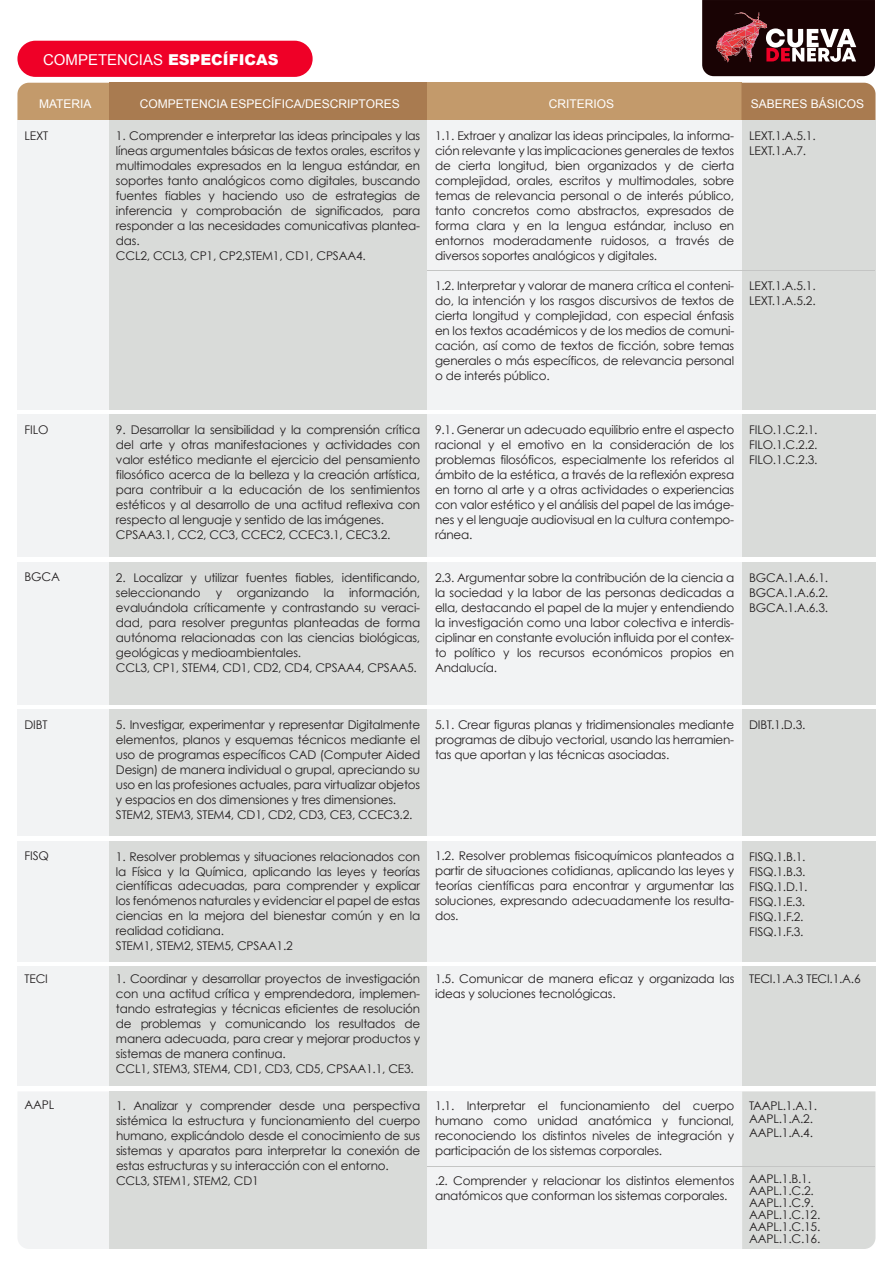
<style>
.page{position:relative;width:893px;height:1263px;background:#fff}
.page>*{position:absolute;margin:0;border:0;box-sizing:border-box;transform-origin:0 0}
.t1{font:15px "Arial";color:#fff}
.t2{font:12px/15px "Century Gothic";letter-spacing:-.015em;color:#231f20}
.t3{font:12px "Arial";color:#fff}
.s1{font-weight:900}
</style>
<div class="page">
<div style="left:742px;top:1091px;width:133px;height:158px;background:#d9dbd9"></div>
<div style="left:17px;top:967px;width:92px;height:119px;background:#f2f3f4"></div>
<div style="left:109px;top:967px;width:318px;height:119px;background:#d9dbd9"></div>
<div style="left:742px;top:967px;width:133px;height:119px;background:#d9dbd9"></div>
<div style="left:427px;top:967px;width:315px;height:119px;background:#f2f3f4"></div>
<div style="left:17px;top:41px;width:296px;height:36px;background:#ef0027;border-radius:18px"></div>
<div style="left:17px;top:83px;width:92px;height:37px;background:#c39a6b"></div>
<div style="left:109px;top:83px;width:318px;height:37px;background:#a97b50"></div>
<div style="left:427px;top:83px;width:314px;height:37px;background:#c39a6b"></div>
<div style="left:741px;top:83px;width:134px;height:37px;background:#a97b50"></div>
<div style="left:17px;top:120px;width:92px;height:289px;background:#f2f3f4"></div>
<div style="left:109px;top:120px;width:318px;height:289px;background:#d9dbd9"></div>
<div style="left:742px;top:120px;width:133px;height:289px;background:#d9dbd9"></div>
<div style="left:427px;top:120px;width:315px;height:289px;background:#f2f3f4"></div>
<div style="left:18px;top:1092px;width:91px;height:157px;background:#f2f3f4"></div>
<div style="left:109px;top:1091px;width:318px;height:158px;background:#d9dbd9"></div>
<div style="left:427px;top:1091px;width:315px;height:158px;background:#f2f3f4"></div>
<div style="left:17px;top:414px;width:92px;height:143px;background:#f2f3f4"></div>
<div style="left:109px;top:414px;width:318px;height:143px;background:#d9dbd9"></div>
<div style="left:742px;top:414px;width:133px;height:143px;background:#d9dbd9"></div>
<div style="left:427px;top:414px;width:315px;height:143px;background:#f2f3f4"></div>
<hr style="left:427px;top:270px;width:447px;height:1px;background:#c4c5c4">
<hr style="left:427px;top:1166px;width:447px;height:1px;background:#c4c5c4">
<svg style="left:702px;top:0;width:173px;height:76px;background:#462729"></svg>
<div style="left:17px;top:562px;width:92px;height:142px;background:#f2f3f4"></div>
<div style="left:109px;top:562px;width:318px;height:142px;background:#d9dbd9"></div>
<div style="left:742px;top:562px;width:133px;height:142px;background:#d9dbd9"></div>
<div style="left:427px;top:562px;width:315px;height:142px;background:#f2f3f4"></div>
<div style="left:17px;top:709px;width:92px;height:127px;background:#f2f3f4"></div>
<div style="left:109px;top:709px;width:318px;height:127px;background:#d9dbd9"></div>
<div style="left:742px;top:709px;width:133px;height:127px;background:#d9dbd9"></div>
<div style="left:427px;top:709px;width:315px;height:127px;background:#f2f3f4"></div>
<div style="left:17px;top:841px;width:92px;height:120px;background:#f2f3f4"></div>
<div style="left:109px;top:841px;width:318px;height:120px;background:#d9dbd9"></div>
<div style="left:742px;top:841px;width:133px;height:120px;background:#d9dbd9"></div>
<div style="left:427px;top:841px;width:315px;height:120px;background:#f2f3f4"></div>
<p class="t1" style="left:43px;top:50px;width:237px">COMPETENCIAS <span class="s1">ESPECÍFICAS</span></p>
<p class="t3" style="left:39px;top:96px;width:54px">MATERIA</p>
<p class="t3" style="left:140px;top:96px;width:261px">COMPETENCIA ESPECÍFICA/DESCRIPTORES</p>
<p class="t3" style="left:549px;top:96px;width:67px">CRITERIOS</p>
<p class="t3" style="left:751px;top:96px;width:115px">SABERES BÁSICOS</p>
<p class="t2" style="left:25px;top:128px;width:25px">LEXT</p>
<p class="t2" style="left:749px;top:128px;width:68px">LEXT.1.A.5.1.<br>LEXT.1.A.7.</p>
<p class="t2" style="left:116px;top:128px;width:306px">1. Comprender e interpretar las ideas principales y las líneas argumentales básicas de textos orales, escritos y multimodales expresados en la lengua estándar, en soportes tanto analógicos como digitales, buscando fuentes fiables y haciendo uso de estrategias de inferencia y comprobación de significados, para responder a las necesidades comunicativas plantea&shy;das.<br>CCL2, CCL3, CP1, CP2,STEM1, CD1, CPSAA4.</p>
<p class="t2" style="left:435px;top:128px;width:301px;text-align:justify">1.1. Extraer y analizar las ideas principales, la informa&shy;ción relevante y las implicaciones generales de textos de cierta longitud, bien organizados y de cierta complejidad, orales, escritos y multimodales, sobre temas de relevancia personal o de interés público, tanto concretos como abstractos, expresados de forma clara y en la lengua estándar, incluso en entornos moderadamente ruidosos, a través de diversos soportes analógicos y digitales.</p>
<p class="t2" style="left:435px;top:277px;width:301px;text-align:justify">1.2. Interpretar y valorar de manera crítica el conteni&shy;do, la intención y los rasgos discursivos de textos de cierta longitud y complejidad, con especial énfasis en los textos académicos y de los medios de comuni&shy;cación, así como de textos de ficción, sobre temas generales o más específicos, de relevancia personal o de interés público.</p>
<p class="t2" style="left:749px;top:278px;width:68px">LEXT.1.A.5.1.<br>LEXT.1.A.5.2.</p>
<p class="t2" style="left:25px;top:422px;width:25px">FILO</p>
<p class="t2" style="left:116px;top:422px;width:306px">9. Desarrollar la sensibilidad y la comprensión crítica del arte y otras manifestaciones y actividades con valor estético mediante el ejercicio del pensamiento filosófico acerca de la belleza y la creación artística, para contribuir a la educación de los sentimientos estéticos y al desarrollo de una actitud reflexiva con respecto al lenguaje y sentido de las imágenes.<br>CPSAA3.1, CC2, CC3, CCEC2, CCEC3.1, CEC3.2.</p>
<p class="t2" style="left:435px;top:422px;width:301px;text-align:justify">9.1. Generar un adecuado equilibrio entre el aspecto racional y el emotivo en la consideración de los problemas filosóficos, especialmente los referidos al ámbito de la estética, a través de la reflexión expresa en torno al arte y a otras actividades o experiencias con valor estético y el análisis del papel de las imáge&shy;nes y el lenguaje audiovisual en la cultura contempo&shy;ránea.</p>
<p class="t2" style="left:749px;top:422px;width:70px;text-align:justify">FILO.1.C.2.1.<br>FILO.1.C.2.2.<br>FILO.1.C.2.3.</p>
<p class="t2" style="left:25px;top:569px;width:37px">BGCA</p>
<p class="t2" style="left:116px;top:570px;width:306px">2. Localizar y utilizar fuentes fiables, identificando, seleccionando y organizando la información, evaluándola críticamente y contrastando su veraci&shy;dad, para resolver preguntas planteadas de forma autónoma relacionadas con las ciencias biológicas, geológicas y medioambientales.<br>CCL3, CP1, STEM4, CD1, CD2, CD4, CPSAA4, CPSAA5.</p>
<p class="t2" style="left:435px;top:570px;width:301px;text-align:justify">2.3. Argumentar sobre la contribución de la ciencia a la sociedad y la labor de las personas dedicadas a ella, destacando el papel de la mujer y entendiendo la investigación como una labor colectiva e interdis&shy;ciplinar en constante evolución influida por el contex&shy;to político y los recursos económicos propios en Andalucía.</p>
<p class="t2" style="left:749px;top:570px;width:80px;text-align:justify">BGCA.1.A.6.1.<br>BGCA.1.A.6.2.<br>BGCA.1.A.6.3.</p>
<p class="t2" style="left:25px;top:717px;width:25px">DIBT</p>
<p class="t2" style="left:435px;top:717px;width:301px;text-align:justify">5.1. Crear figuras planas y tridimensionales mediante programas de dibujo vectorial, usando las herramien&shy;tas que aportan y las técnicas asociadas.</p>
<p class="t2" style="left:116px;top:717px;width:306px">5. Investigar, experimentar y representar Digitalmente</p>
<p class="t2" style="left:749px;top:717px;width:58px">DIBT.1.D.3.</p>
<p class="t2" style="left:116px;top:732px;width:306px">elementos, planos y esquemas técnicos mediante el uso de programas específicos CAD (Computer Aided Design) de manera individual o grupal, apreciando su uso en las profesiones actuales, para virtualizar objetos y espacios en dos dimensiones y tres dimensiones.<br>STEM2, STEM3, STEM4, CD1, CD2, CD3, CE3, CCEC3.2.</p>
<p class="t2" style="left:25px;top:848px;width:26px">FISQ</p>
<p class="t2" style="left:116px;top:848px;width:306px">1. Resolver problemas y situaciones relacionados con la Física y la Química, aplicando las leyes y teorías científicas adecuadas, para comprender y explicar los fenómenos naturales y evidenciar el papel de estas ciencias en la mejora del bienestar común y en la realidad cotidiana.<br>STEM1, STEM2, STEM5, CPSAA1.2</p>
<p class="t2" style="left:435px;top:848px;width:301px;text-align:justify">1.2. Resolver problemas fisicoquímicos planteados a partir de situaciones cotidianas, aplicando las leyes y teorías científicas para encontrar y argumentar las soluciones, expresando adecuadamente los resulta&shy;dos.</p>
<p class="t2" style="left:749px;top:848px;width:60px">FISQ.1.B.1.<br>FISQ.1.B.3.<br>FISQ.1.D.1.<br>FISQ.1.E.3.<br>FISQ.1.F.2.<br>FISQ.1.F.3.</p>
<p class="t2" style="left:25px;top:971px;width:25px">TECI</p>
<p class="t2" style="left:116px;top:971px;width:306px">1. Coordinar y desarrollar proyectos de investigación</p>
<p class="t2" style="left:749px;top:971px;width:113px">TECI.1.A.3 TECI.1.A.6</p>
<p class="t2" style="left:116px;top:986px;width:306px">con una actitud crítica y emprendedora, implemen&shy;tando estrategias y técnicas eficientes de resolución de problemas y comunicando los resultados de manera adecuada, para crear y mejorar productos y sistemas de manera continua.<br>CCL1, STEM3, STEM4, CD1, CD3, CD5, CPSAA1.1, CE3.</p>
<p class="t2" style="left:435px;top:971px;width:301px">1.5. Comunicar de manera eficaz y organizada las ideas y soluciones tecnológicas.</p>
<p class="t2" style="left:25px;top:1097px;width:31px">AAPL</p>
<p class="t2" style="left:116px;top:1097px;width:306px">1. Analizar y comprender desde una perspectiva sistémica la estructura y funcionamiento del cuerpo humano, explicándolo desde el conocimiento de sus sistemas y aparatos para interpretar la conexión de estas estructuras y su interacción con el entorno.<br>CCL3, STEM1, STEM2, CD1</p>
<p class="t2" style="left:435px;top:1097px;width:301px;text-align:justify">1.1. Interpretar el funcionamiento del cuerpo humano como unidad anatómica y funcional, reconociendo los distintos niveles de integración y participación de los sistemas corporales.</p>
<p class="t2" style="left:435px;top:1172px;width:301px">.2. Comprender y relacionar los distintos elementos anatómicos que conforman los sistemas corporales.</p>
<p class="t2" style="left:749px;top:1098px;width:69px;line-height:13.5px">TAAPL.1.A.1.<br>AAPL.1.A.2.<br>AAPL.1.A.4.</p>
<p class="t2" style="left:749px;top:1172px;width:73px;line-height:12px">AAPL.1.B.1.<br>AAPL.1.C.2.<br>AAPL.1.C.9.<br>AAPL.1.C.12.<br>AAPL.1.C.15.<br>AAPL.1.C.16.</p>
</div>
